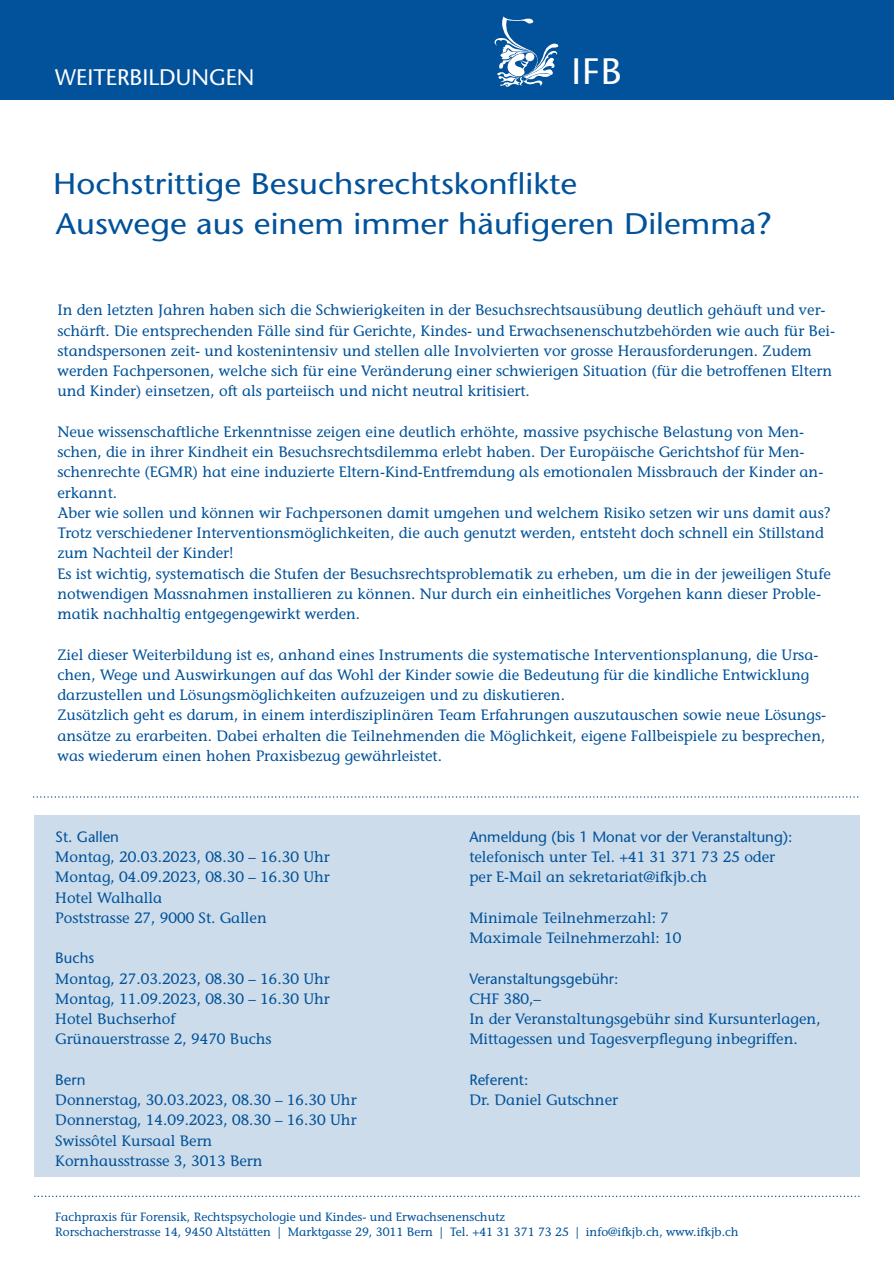
<style>
.page{position:relative;width:894px;height:1263px;background:#fff}
.page>*{position:absolute;margin:0;border:0;box-sizing:border-box;transform-origin:0 0}
.t1{font:36.75px "Stone Sans";color:#fff}
.t2{font:29.7px/40.5px "Stone Sans";color:#01529a;scale:1.11 1}
.t3{font:22.5px "Stone Sans";color:#fff}
.t4{font:15px/20.2px "Stone Informal";color:#01529a}
.t5{font:15px "Stone Sans";color:#01529a}
.t6{font:12px/15.8px "Stone Informal";color:#01529a}
</style>
<div class="page">
<div style="left:0;top:0;width:893px;height:100px;background:#01529a"></div>
<svg style="left:494px;top:16px;width:64px;height:71px"></svg>
<svg style="left:35px;top:1195px;width:821px;height:2px"></svg>
<svg style="left:34px;top:796px;width:821px;height:2px"></svg>
<div style="left:34px;top:815px;width:825px;height:361px;background:#ccdcea"></div>
<h3 class="t3" style="left:55px;top:68px;width:200px">WEITERBILDUNGEN</h3>
<h1 class="t1" style="left:571px;top:57px;width:52px">IFB</h1>
<h2 class="t2" style="left:53px;top:166px;width:648px">Hochstrittige Besuchsrechtskonflikte<br>Auswege aus einem immer häufigeren Dilemma?</h2>
<p class="t4" style="left:57px;top:302px;width:778px">In den letzten Jahren haben sich die Schwierigkeiten in der Besuchsrechtsausübung deutlich gehäuft und ver&shy;schärft. Die entsprechenden Fälle sind für Gerichte, Kindes- und Erwachsenenschutzbehörden wie auch für Bei&shy;standspersonen zeit- und kostenintensiv und stellen alle Involvierten vor grosse Herausforderungen. Zudem werden Fachpersonen, welche sich für eine Veränderung einer schwierigen Situation (für die betroffenen Eltern und Kinder) einsetzen, oft als parteiisch und nicht neutral kritisiert.</p>
<p class="t4" style="left:57px;top:423px;width:774px">Neue wissenschaftliche Erkenntnisse zeigen eine deutlich erhöhte, massive psychische Belastung von Men&shy;schen, die in ihrer Kindheit ein Besuchsrechtsdilemma erlebt haben. Der Europäische Gerichtshof für Men&shy;schenrechte (EGMR) hat eine induzierte Eltern-Kind-Entfremdung als emotionalen Missbrauch der Kinder an&shy;erkannt.<br>Aber wie sollen und können wir Fachpersonen damit umgehen und welchem Risiko setzen wir uns damit aus?<br>Trotz verschiedener Interventionsmöglichkeiten, die auch genutzt werden, entsteht doch schnell ein Stillstand zum Nachteil der Kinder!<br>Es ist wichtig, systematisch die Stufen der Besuchsrechtsproblematik zu erheben, um die in der jeweiligen Stufe notwendigen Massnahmen installieren zu können. Nur durch ein einheitliches Vorgehen kann dieser Proble&shy;matik nachhaltig entgegengewirkt werden.</p>
<p class="t4" style="left:57px;top:646px;width:770px">Ziel dieser Weiterbildung ist es, anhand eines Instruments die systematische Interventionsplanung, die Ursa&shy;chen, Wege und Auswirkungen auf das Wohl der Kinder sowie die Bedeutung für die kindliche Entwicklung darzustellen und Lösungsmöglichkeiten aufzuzeigen und zu diskutieren.<br>Zusätzlich geht es darum, in einem interdisziplinären Team Erfahrungen auszutauschen sowie neue Lösungs&shy;ansätze zu erarbeiten. Dabei erhalten die Teilnehmenden die Möglichkeit, eigene Fallbeispiele zu besprechen, was wiederum einen hohen Praxisbezug gewährleistet.</p>
<p class="t5" style="left:55px;top:831px;width:65px">St. Gallen</p>
<p class="t4" style="left:55px;top:848px;width:276px">Montag, 20.03.2023, 08.30 – 16.30 Uhr<br>Montag, 04.09.2023, 08.30 – 16.30 Uhr<br>Hotel Walhalla<br>Poststrasse 27, 9000 St. Gallen</p>
<p class="t5" style="left:55px;top:952px;width:40px">Buchs</p>
<p class="t4" style="left:55px;top:970px;width:276px">Montag, 27.03.2023, 08.30 – 16.30 Uhr<br>Montag, 11.09.2023, 08.30 – 16.30 Uhr<br>Hotel Buchserhof<br>Grünauerstrasse 2, 9470 Buchs</p>
<p class="t5" style="left:55px;top:1074px;width:32px">Bern</p>
<p class="t4" style="left:55px;top:1091px;width:302px">Donnerstag, 30.03.2023, 08.30 – 16.30 Uhr Donnerstag, 14.09.2023, 08.30 – 16.30 Uhr Swissôtel Kursaal Bern<br>Kornhausstrasse 3, 3013 Bern</p>
<p class="t5" style="left:469px;top:831px;width:324px">Anmeldung (bis 1 Monat vor der Veranstaltung):</p>
<p class="t4" style="left:469px;top:848px;width:307px">telefonisch unter Tel. +41 31 371 73 25 oder per E-Mail an sekretariat@ifkjb.ch</p>
<p class="t4" style="left:469px;top:909px;width:213px">Minimale Teilnehmerzahl: 7<br>Maximale Teilnehmerzahl: 10</p>
<p class="t5" style="left:469px;top:973px;width:150px">Veranstaltungsgebühr:</p>
<p class="t4" style="left:469px;top:990px;width:352px">CHF 380,–<br>In der Veranstaltungsgebühr sind Kursunterlagen,<br>Mittagessen und Tagesverpflegung inbegriffen.</p>
<p class="t5" style="left:469px;top:1074px;width:61px">Referent:</p>
<p class="t4" style="left:469px;top:1091px;width:150px">Dr. Daniel Gutschner</p>
<p class="t6" style="left:55px;top:1210px;width:684px">Fachpraxis für Forensik, Rechtspsychologie und Kindes- und Erwachsenenschutz<br>Rorschacherstrasse 14, 9450 Altstätten | Marktgasse 29, 3011 Bern | Tel. +41 31 371 73 25 | info@ifkjb.ch, www.ifkjb.ch</p>
</div>
